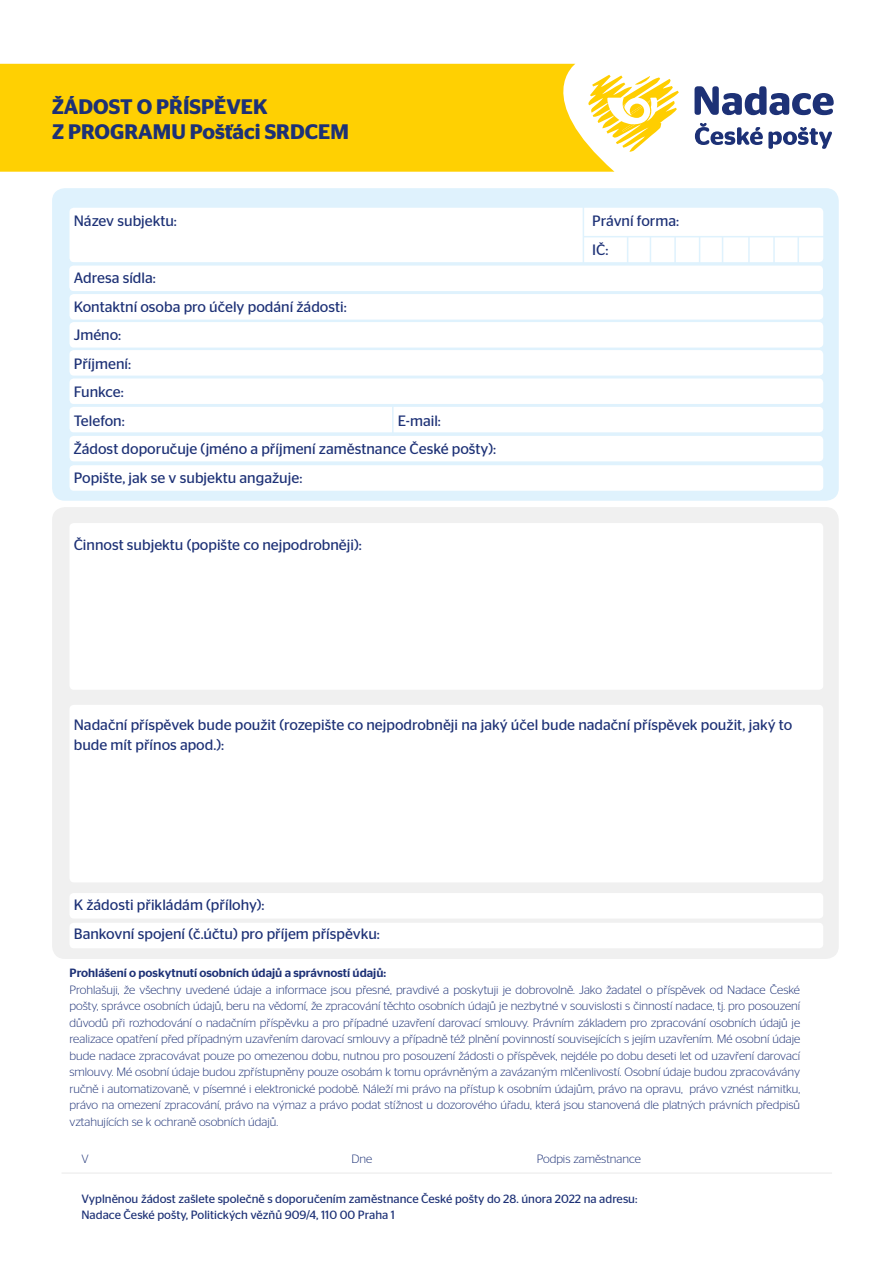
<style>
.page{position:relative;width:893px;height:1263px;background:#fff}
.page>*{position:absolute;margin:0;border:0;box-sizing:border-box;transform-origin:0 0}
.t1{font:600 21px/25.2px "Stag Sans";color:#1d3176}
.t2{font:15px/28.5px "Stag Sans";color:#1d3176}
.t3{font:300 12px/16.5px "Stag Sans";color:#1d3176;text-align:justify}
.t4{font:12px/16.5px "Stag Sans";color:#1d3176}
.t5{font:500 12px "Stag Sans";color:#1d3176}
</style>
<div class="page">
<div style="left:0;top:64px;width:614px;height:108px;background:#ffd002"></div>
<svg style="left:694px;top:86px;width:140px;height:29px"></svg>
<svg style="left:695px;top:123px;width:137px;height:26px"></svg>
<svg style="left:588px;top:75px;width:91px;height:77px"></svg>
<div style="left:52px;top:507px;width:787px;height:452px;background:#f0f0f0;border-radius:13px"></div>
<div style="left:52px;top:188px;width:787px;height:313px;background:#dff2fd;border-radius:13px"></div>
<div style="left:70px;top:208px;width:753px;height:54px;background:#fff;border-radius:4px"></div>
<div style="left:69px;top:266px;width:754px;height:25px;background:#fff;border-radius:4px"></div>
<div style="left:70px;top:294px;width:753px;height:26px;background:#fff;border-radius:4px"></div>
<div style="left:70px;top:322px;width:753px;height:26px;background:#fff;border-radius:4px"></div>
<div style="left:70px;top:350px;width:753px;height:26px;background:#fff;border-radius:4px"></div>
<div style="left:70px;top:378px;width:753px;height:26px;background:#fff;border-radius:4px"></div>
<div style="left:70px;top:436px;width:753px;height:25px;background:#fff;border-radius:4px"></div>
<div style="left:70px;top:465px;width:753px;height:26px;background:#fff;border-radius:4px"></div>
<div style="left:70px;top:893px;width:753px;height:25px;background:#fff;border-radius:4px"></div>
<div style="left:70px;top:923px;width:753px;height:25px;background:#fff;border-radius:4px"></div>
<div style="left:70px;top:407px;width:753px;height:25px;background:#fff;border-radius:4px"></div>
<div style="left:70px;top:523px;width:753px;height:167px;background:#fff;border-radius:4px"></div>
<div style="left:70px;top:705px;width:753px;height:177px;background:#fff;border-radius:4px"></div>
<hr style="left:583px;top:206px;width:1px;height:58px;background:#dff2fd">
<hr style="left:583px;top:236px;width:246px;height:1px;background:#dff2fd">
<hr style="left:392px;top:406px;width:2px;height:29px;background:#dff2fd">
<hr style="left:773px;top:237px;width:2px;height:26px;background:#dff2fd">
<hr style="left:748px;top:237px;width:2px;height:26px;background:#dff2fd">
<svg style="left:722px;top:237px;width:1px;height:25px"></svg>
<svg style="left:699px;top:237px;width:1px;height:25px"></svg>
<hr style="left:674px;top:237px;width:2px;height:26px;background:#dff2fd">
<svg style="left:650px;top:237px;width:1px;height:25px"></svg>
<svg style="left:627px;top:237px;width:1px;height:25px"></svg>
<hr style="left:797px;top:237px;width:2px;height:26px;background:#dff2fd">
<hr style="left:62px;top:1172px;width:770px;height:2px;background:#f0f0f0">
<h1 class="t1" style="left:52px;top:94px;width:298px">ŽÁDOST O PŘÍSPĚVEK<br>Z PROGRAMU Pošťáci SRDCEM</h1>
<p class="t2" style="left:74px;top:207px;width:105px">Název subjektu:</p>
<p class="t2" style="left:592px;top:207px;width:88px">Právní forma:<br>IČ:</p>
<p class="t2" style="left:74px;top:264px;width:274px">Adresa sídla:<br>Kontaktní osoba pro účely podání žádosti:<br>Jméno:<br>Příjmení:<br>Funkce:<br>Telefon:</p>
<p class="t2" style="left:74px;top:406px;width:424px;text-indent:324px">E-mail:<br>Žádost doporučuje (jméno a příjmení zaměstnance České pošty):<br>Popište, jak se v subjektu angažuje:</p>
<p class="t2" style="left:74px;top:531px;width:289px">Činnost subjektu (popište co nejpodrobněji):</p>
<p class="t2" style="left:74px;top:715px;width:720px;line-height:19.5px">Nadační příspěvek bude použit (rozepište co nejpodrobněji na jaký účel bude nadační příspěvek použit, jaký to bude mít přínos apod.):</p>
<p class="t2" style="left:74px;top:891px;width:308px">K žádosti přikládám (přílohy):<br>Bankovní spojení (č.účtu) pro příjem příspěvku:</p>
<p class="t5" style="left:70px;top:966px;width:318px">Prohlášení o poskytnutí osobních údajů a správností údajů:</p>
<p class="t3" style="left:70px;top:981px;width:732px">Prohlašuji, že všechny uvedené údaje a informace jsou přesné, pravdivé a poskytuji je dobrovolně. Jako žadatel o příspěvek od Nadace České pošty, správce osobních údajů, beru na vědomí, že zpracování těchto osobních údajů je nezbytné v souvislosti s činností nadace, tj. pro posouzení důvodů při rozhodování o nadačním příspěvku a pro případné uzavření darovací smlouvy. Právním základem pro zpracování osobních údajů je realizace opatření před případným uzavřením darovací smlouvy a případně též plnění povinností souvisejících s jejím uzavřením. Mé osobní údaje bude nadace zpracovávat pouze po omezenou dobu, nutnou pro posouzení žádosti o příspěvek, nejdéle po dobu deseti let od uzavření darovací smlouvy. Mé osobní údaje budou zpřístupněny pouze osobám k tomu oprávněným a zavázaným mlčenlivostí. Osobní údaje budou zpracovávány ručně i automatizovaně, v písemné i elektronické podobě. Náleží mi právo na přístup k osobním údajům, právo na opravu, právo vznést námitku, právo na omezení zpracování, právo na výmaz a právo podat stížnost u dozorového úřadu, která jsou stanovená dle platných právních předpisů vztahujících se k ochraně osobních údajů.</p>
<p class="t3" style="left:81px;top:1150px;width:9px">V</p>
<p class="t3" style="left:351px;top:1150px;width:22px">Dne</p>
<p class="t3" style="left:537px;top:1150px;width:106px">Podpis zaměstnance</p>
<p class="t4" style="left:81px;top:1190px;width:558px">Vyplněnou žádost zašlete společně s doporučením zaměstnance České pošty do 28. února 2022 na adresu:<br>Nadace České pošty, Politických vězňů 909/4, 110 00 Praha 1</p>
</div>
